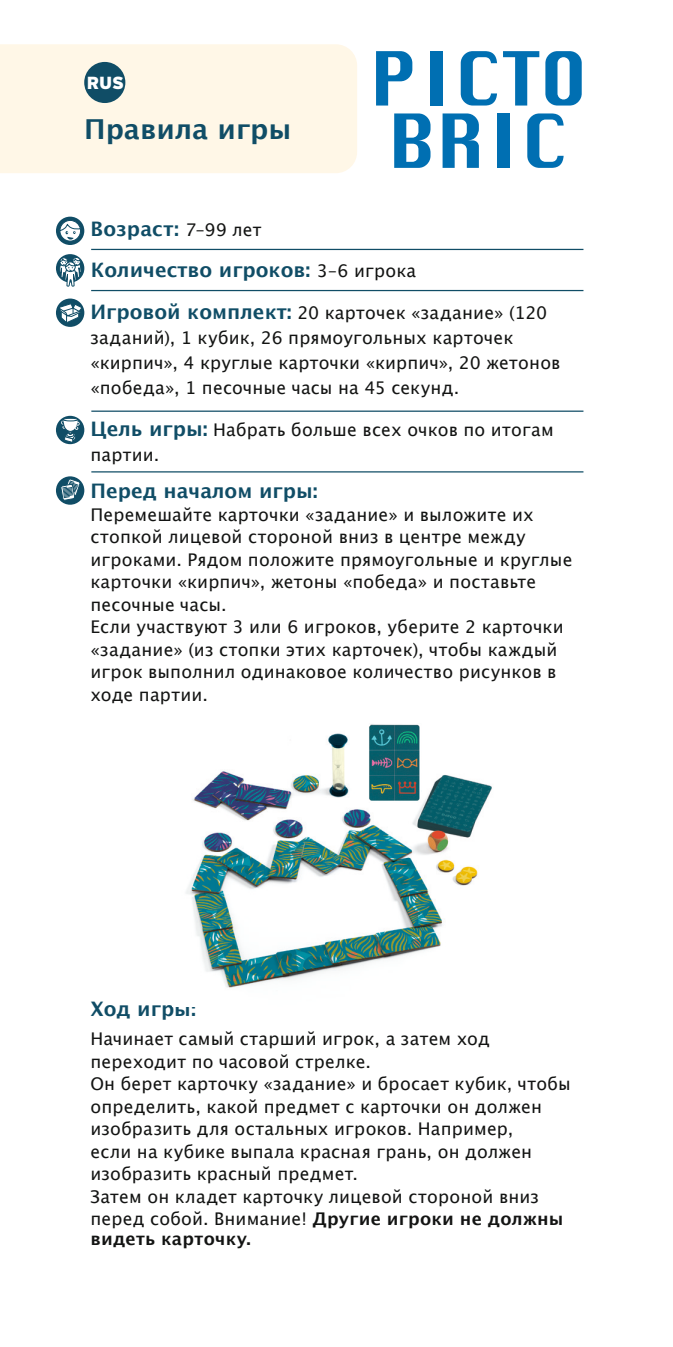
<style>
.page{position:relative;width:673px;height:1347px;background:#fff}
.page>*{position:absolute;margin:0;border:0;box-sizing:border-box;transform-origin:0 0}
.t1{font:72.5px "Krungthep";color:#006fb2}
.t2{font:700 27.5px "Lucida Grande";color:#104d66}
.t3{font:700 20px "Lucida Grande";color:#104d66}
.t4{font:17.5px/22.5px "Lucida Grande";letter-spacing:.015em;color:#131413}
.t5{font:700 17.5px "Lucida Grande";letter-spacing:.015em;color:#131413}
.t6{font:900 17.5px "Interstate";color:#fff}
.s1{font-weight:400;font-size:17.5px;color:#131413}
.s2{font-weight:700;font-size:20px;color:#104d66}
.s3{font-weight:700}
</style>
<div class="page">
<div style="left:0;top:44px;width:357px;height:129px;background:#fff7e7"></div>
<div style="left:84px;top:62px;width:41px;height:41px;background:#104d66;border-radius:50%"></div>
<hr style="left:91px;top:249px;width:492px;height:1px;background:#104d66">
<hr style="left:91px;top:290px;width:492px;height:1px;background:#104d66">
<div style="left:56px;top:217px;width:28px;height:28px;background:#104d66;border-radius:50%"></div>
<div style="left:60px;top:220px;width:21px;height:21px;border:1px solid #104d66;border-radius:50%"></div>
<svg style="left:59px;top:220px;width:22px;height:20px"></svg>
<div style="left:56px;top:254px;width:28px;height:28px;background:#104d66;border-radius:50%"></div>
<svg style="left:59px;top:256px;width:22px;height:31px"></svg>
<div style="left:56px;top:299px;width:28px;height:28px;background:#104d66;border-radius:50%"></div>
<svg style="left:57px;top:303px;width:28px;height:21px"></svg>
<div style="left:56px;top:416px;width:28px;height:28px;background:#104d66;border-radius:50%"></div>
<svg style="left:60px;top:419px;width:21px;height:26px"></svg>
<div style="left:63px;top:418px;width:15px;height:3px;border:1px solid #104d66;border-radius:50%"></div>
<div style="left:56px;top:476px;width:28px;height:29px;background:#104d66;border-radius:50%"></div>
<svg style="left:60px;top:479px;width:20px;height:22px"></svg>
<hr style="left:91px;top:471px;width:492px;height:1px;background:#104d66">
<hr style="left:91px;top:411px;width:492px;height:1px;background:#104d66">
<img style="left:186px;top:724px;width:306px;height:264px">
<p class="t6" style="left:87px;top:73px;width:39px">RUS</p>
<p class="t2" style="left:84px;top:107px;width:208px">Правила игры</p>
<p class="t3" style="left:90px;top:213px;width:172px">Возраст: <span class="s1">7–99 лет</span></p>
<p class="t1" style="left:370px;top:38px;width:219px">PICTO</p>
<p class="t1" style="left:388px;top:100px;width:183px">BRIC</p>
<p class="t3" style="left:91px;top:254px;width:326px">Количество игроков: <span class="s1">3–6 игрока</span></p>
<p class="t4" style="left:90px;top:300px;width:471px;line-height:25px"><span class="s2">Игровой комплект:</span> 20 карточек «задание» (120 заданий), 1 кубик, 26 прямоугольных карточек «кирпич», 4 круглые карточки «кирпич», 20 жетонов «победа», 1 песочные часы на 45 секунд.</p>
<p class="t4" style="left:90px;top:417px;width:464px;line-height:25px"><span class="s2">Цель игры:</span> Набрать больше всех очков по итогам партии.</p>
<p class="t3" style="left:90px;top:475px;width:229px">Перед началом игры:</p>
<p class="t4" style="left:90px;top:503px;width:483px">Перемешайте карточки «задание» и выложите их стопкой лицевой стороной вниз в центре между игроками. Рядом положите прямоугольные и круглые карточки «кирпич», жетоны «победа» и поставьте песочные часы.</p>
<p class="t4" style="left:90px;top:616px;width:474px">Если участвуют 3 или 6 игроков, уберите 2 карточки «задание» (из стопки этих карточек), чтобы каждый игрок выполнил одинаковое количество рисунков в ходе партии.</p>
<p class="t3" style="left:90px;top:992px;width:107px">Ход игры:</p>
<p class="t4" style="left:90px;top:1028px;width:401px">Начинает самый старший игрок, а затем ход переходит по часовой стрелке.</p>
<p class="t4" style="left:90px;top:1073px;width:481px">Он берет карточку «задание» и бросает кубик, чтобы определить, какой предмет с карточки он должен изобразить для остальных игроков. Например,<br>если на кубике выпала красная грань, он должен изобразить красный предмет.</p>
<p class="t4" style="left:90px;top:1185px;width:474px">Затем он кладет карточку лицевой стороной вниз перед собой. Внимание! <span class="s3">Другие игроки не должны</span></p>
<p class="t5" style="left:90px;top:1225px;width:162px">видеть карточку.</p>
</div>
